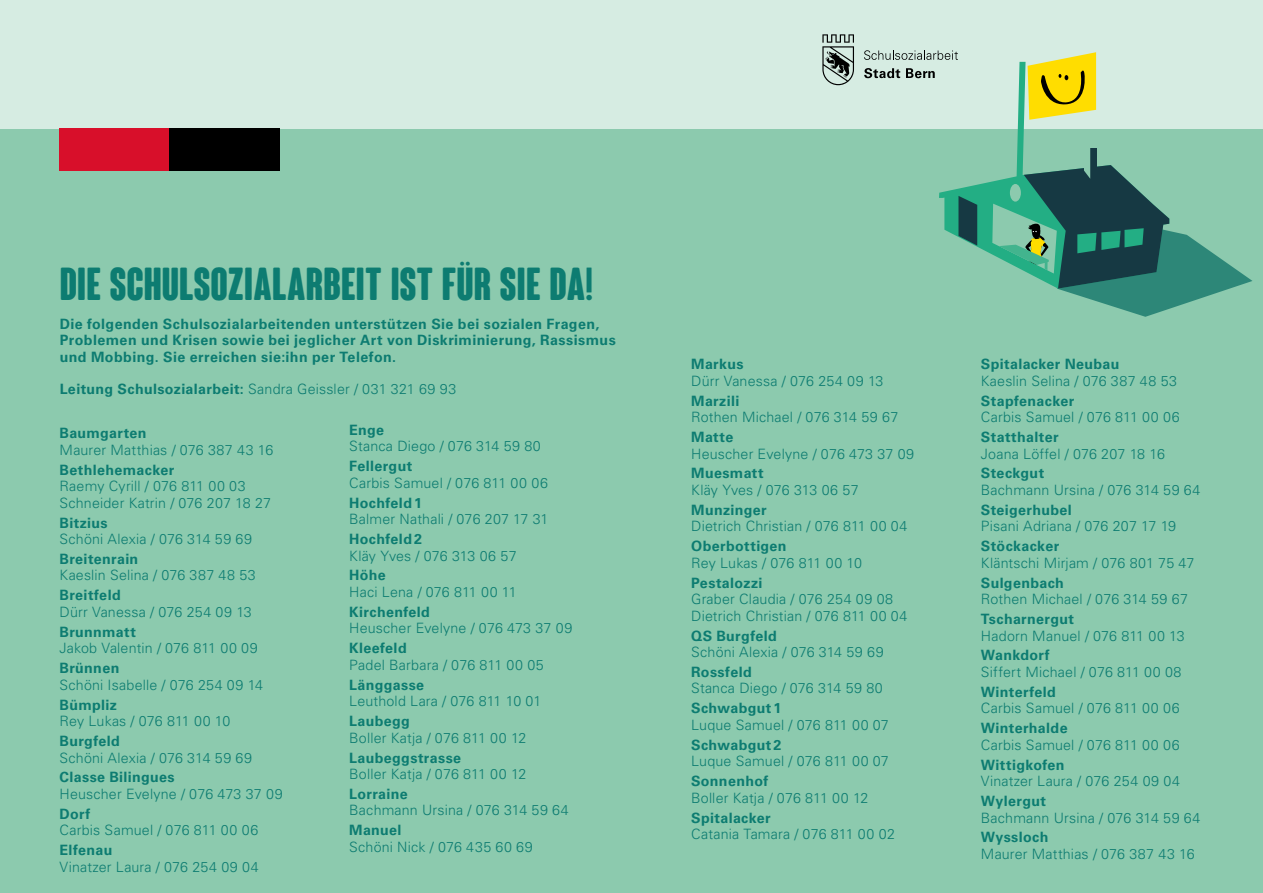
<style>
.page{position:relative;width:1263px;height:893px;background:#8ccaae}
.page>*{position:absolute;margin:0;border:0;box-sizing:border-box;transform-origin:0 0}
.Lauftext{font:700 condensed 45px "Coluna Rounded";letter-spacing:.005em;color:#0d7c71}
.Lauftext-2{font:300 14.25px/16.5px "Univers LT Std";letter-spacing:.01em;color:#0d7c71}
.Lauftext-3{font:700 14.25px/16.5px "Univers LT Std";letter-spacing:.03em;color:#0d7c71}
.s1{font-weight:300}
.s2{font-weight:700}
</style>
<div class="page">
<div style="left:0;top:0;width:1263px;height:129px;background:#d6ece2"></div>
<svg style="left:1047px;top:52px;width:49px;height:10px"></svg>
<svg style="left:940px;top:62px;width:157px;height:193px"></svg>
<svg style="left:958px;top:196px;width:19px;height:50px"></svg>
<svg style="left:992px;top:148px;width:260px;height:169px"></svg>
<div style="left:60px;top:129px;width:110px;height:42px;background:#d80f2a"></div>
<div style="left:170px;top:129px;width:110px;height:42px;background:#000"></div>
<svg style="left:822px;top:34px;width:32px;height:51px"></svg>
<svg style="left:864px;top:68px;width:36px;height:10px"></svg>
<svg style="left:906px;top:68px;width:29px;height:10px"></svg>
<svg style="left:864px;top:50px;width:94px;height:10px"></svg>
<p class="Lauftext" style="left:60px;top:259px;width:535px">DIE SCHULSOZIALARBEIT IST FÜR SIE DA!</p>
<p class="Lauftext-3" style="left:60px;top:316px;width:558px">Die folgenden Schulsozialarbeitenden unterstützen Sie bei sozialen Fragen,<br>Problemen und Krisen sowie bei jeglicher Art von Diskriminierung, Rassismus und Mobbing. Sie erreichen sie:ihn per Telefon.</p>
<p class="Lauftext-3" style="left:60px;top:381px;width:398px">Leitung Schulsozialarbeit: <span class="s1">Sandra Geissler / 031 321 69 93</span></p>
<p class="Lauftext-2" style="left:60px;top:425px;width:215px"><span class="s2">Baumgarten<br></span>Maurer Matthias / 076 387 43 16</p>
<p class="Lauftext-2" style="left:60px;top:461px;width:213px"><span class="s2">Bethlehemacker<br></span>Raemy Cyrill / 076 811 00 03<br>Schneider Katrin / 076 207 18 27</p>
<p class="Lauftext-2" style="left:60px;top:514px;width:194px"><span class="s2">Bitzius<br></span>Schöni Alexia / 076 314 59 69</p>
<p class="Lauftext-2" style="left:60px;top:551px;width:198px"><span class="s2">Breitenrain<br></span>Kaeslin Selina / 076 387 48 53</p>
<p class="Lauftext-2" style="left:60px;top:587px;width:194px"><span class="s2">Breitfeld<br></span>Dürr Vanessa / 076 254 09 13</p>
<p class="Lauftext-2" style="left:60px;top:623px;width:200px"><span class="s2">Brunnmatt<br></span>Jakob Valentin / 076 811 00 09</p>
<p class="Lauftext-2" style="left:60px;top:660px;width:205px"><span class="s2">Brünnen<br></span>Schöni Isabelle / 076 254 09 14</p>
<p class="Lauftext-2" style="left:60px;top:696px;width:172px"><span class="s2">Bümpliz<br></span>Rey Lukas / 076 811 00 10</p>
<p class="Lauftext-2" style="left:60px;top:733px;width:194px"><span class="s2">Burgfeld<br></span>Schöni Alexia / 076 314 59 69</p>
<p class="Lauftext-2" style="left:60px;top:769px;width:225px"><span class="s2">Classe Bilingues<br></span>Heuscher Evelyne / 076 473 37 09</p>
<p class="Lauftext-2" style="left:60px;top:805px;width:200px"><span class="s2">Dorf<br></span>Carbis Samuel / 076 811 00 06</p>
<p class="Lauftext-2" style="left:60px;top:842px;width:201px"><span class="s2">Elfenau<br></span>Vinatzer Laura / 076 254 09 04</p>
<p class="Lauftext-2" style="left:349px;top:422px;width:193px"><span class="s2">Enge<br></span>Stanca Diego / 076 314 59 80</p>
<p class="Lauftext-2" style="left:349px;top:458px;width:200px"><span class="s2">Fellergut<br></span>Carbis Samuel / 076 811 00 06</p>
<p class="Lauftext-2" style="left:349px;top:494px;width:201px"><span class="s2">Hochfeld1<br></span>Balmer Nathali / 076 207 17 31</p>
<p class="Lauftext-2" style="left:349px;top:531px;width:169px"><span class="s2">Hochfeld2<br></span>Kläy Yves / 076 313 06 57</p>
<p class="Lauftext-2" style="left:349px;top:567px;width:169px"><span class="s2">Höhe<br></span>Haci Lena / 076 811 00 11</p>
<p class="Lauftext-2" style="left:349px;top:604px;width:225px"><span class="s2">Kirchenfeld<br></span>Heuscher Evelyne / 076 473 37 09</p>
<p class="Lauftext-2" style="left:349px;top:640px;width:196px"><span class="s2">Kleefeld<br></span>Padel Barbara / 076 811 00 05</p>
<p class="Lauftext-2" style="left:349px;top:676px;width:194px"><span class="s2">Länggasse<br></span>Leuthold Lara / 076 811 10 01</p>
<p class="Lauftext-2" style="left:349px;top:713px;width:179px"><span class="s2">Laubegg<br></span>Boller Katja / 076 811 00 12</p>
<p class="Lauftext-2" style="left:349px;top:749px;width:179px"><span class="s2">Laubeggstrasse<br></span>Boller Katja / 076 811 00 12</p>
<p class="Lauftext-2" style="left:349px;top:786px;width:221px"><span class="s2">Lorraine<br></span>Bachmann Ursina / 076 314 59 64</p>
<p class="Lauftext-2" style="left:349px;top:822px;width:185px"><span class="s2">Manuel<br></span>Schöni Nick / 076 435 60 69</p>
<p class="Lauftext-2" style="left:691px;top:356px;width:194px"><span class="s2">Markus<br></span>Dürr Vanessa / 076 254 09 13</p>
<p class="Lauftext-2" style="left:691px;top:392px;width:209px"><span class="s2">Marzili<br></span>Rothen Michael / 076 314 59 67</p>
<p class="Lauftext-2" style="left:691px;top:429px;width:225px"><span class="s2">Matte<br></span>Heuscher Evelyne / 076 473 37 09</p>
<p class="Lauftext-2" style="left:691px;top:465px;width:169px"><span class="s2">Muesmatt<br></span>Kläy Yves / 076 313 06 57</p>
<p class="Lauftext-2" style="left:691px;top:502px;width:218px"><span class="s2">Munzinger<br></span>Dietrich Christian / 076 811 00 04</p>
<p class="Lauftext-2" style="left:691px;top:538px;width:172px"><span class="s2">Oberbottigen<br></span>Rey Lukas / 076 811 00 10</p>
<p class="Lauftext-2" style="left:691px;top:574px;width:218px"><span class="s2">Pestalozzi<br></span>Graber Claudia / 076 254 09 08<br>Dietrich Christian / 076 811 00 04</p>
<p class="Lauftext-2" style="left:691px;top:627px;width:194px"><span class="s2">QS Burgfeld<br></span>Schöni Alexia / 076 314 59 69</p>
<p class="Lauftext-2" style="left:691px;top:664px;width:193px"><span class="s2">Rossfeld<br></span>Stanca Diego / 076 314 59 80</p>
<p class="Lauftext-2" style="left:691px;top:700px;width:199px"><span class="s2">Schwabgut 1<br></span>Luque Samuel / 076 811 00 07</p>
<p class="Lauftext-2" style="left:691px;top:736px;width:199px"><span class="s2">Schwabgut 2<br></span>Luque Samuel / 076 811 00 07</p>
<p class="Lauftext-2" style="left:691px;top:773px;width:179px"><span class="s2">Sonnenhof<br></span>Boller Katja / 076 811 00 12</p>
<p class="Lauftext-2" style="left:691px;top:809px;width:205px"><span class="s2">Spitalacker<br></span>Catania Tamara / 076 811 00 02</p>
<p class="Lauftext-2" style="left:981px;top:356px;width:198px"><span class="s2">Spitalacker Neubau<br></span>Kaeslin Selina / 076 387 48 53</p>
<p class="Lauftext-2" style="left:981px;top:392px;width:200px"><span class="s2">Stapfenacker<br></span>Carbis Samuel / 076 811 00 06</p>
<p class="Lauftext-2" style="left:981px;top:429px;width:186px"><span class="s2">Statthalter<br></span>Joana Löffel / 076 207 18 16</p>
<p class="Lauftext-2" style="left:981px;top:465px;width:221px"><span class="s2">Steckgut<br></span>Bachmann Ursina / 076 314 59 64</p>
<p class="Lauftext-2" style="left:981px;top:502px;width:197px"><span class="s2">Steigerhubel<br></span>Pisani Adriana / 076 207 17 19</p>
<p class="Lauftext-2" style="left:981px;top:538px;width:215px"><span class="s2">Stöckacker<br></span>Kläntschi Mirjam / 076 801 75 47</p>
<p class="Lauftext-2" style="left:981px;top:574px;width:209px"><span class="s2">Sulgenbach<br></span>Rothen Michael / 076 314 59 67</p>
<p class="Lauftext-2" style="left:981px;top:611px;width:205px"><span class="s2">Tscharnergut<br></span>Hadorn Manuel / 076 811 00 13</p>
<p class="Lauftext-2" style="left:981px;top:647px;width:202px"><span class="s2">Wankdorf<br></span>Siffert Michael / 076 811 00 08</p>
<p class="Lauftext-2" style="left:981px;top:684px;width:200px"><span class="s2">Winterfeld<br></span>Carbis Samuel / 076 811 00 06</p>
<p class="Lauftext-2" style="left:981px;top:720px;width:200px"><span class="s2">Winterhalde<br></span>Carbis Samuel / 076 811 00 06</p>
<p class="Lauftext-2" style="left:981px;top:756px;width:201px"><span class="s2">Wittigkofen<br></span>Vinatzer Laura / 076 254 09 04</p>
<p class="Lauftext-2" style="left:981px;top:793px;width:221px"><span class="s2">Wylergut<br></span>Bachmann Ursina / 076 314 59 64</p>
<p class="Lauftext-2" style="left:981px;top:829px;width:215px"><span class="s2">Wyssloch<br></span>Maurer Matthias / 076 387 43 16</p>
</div>
